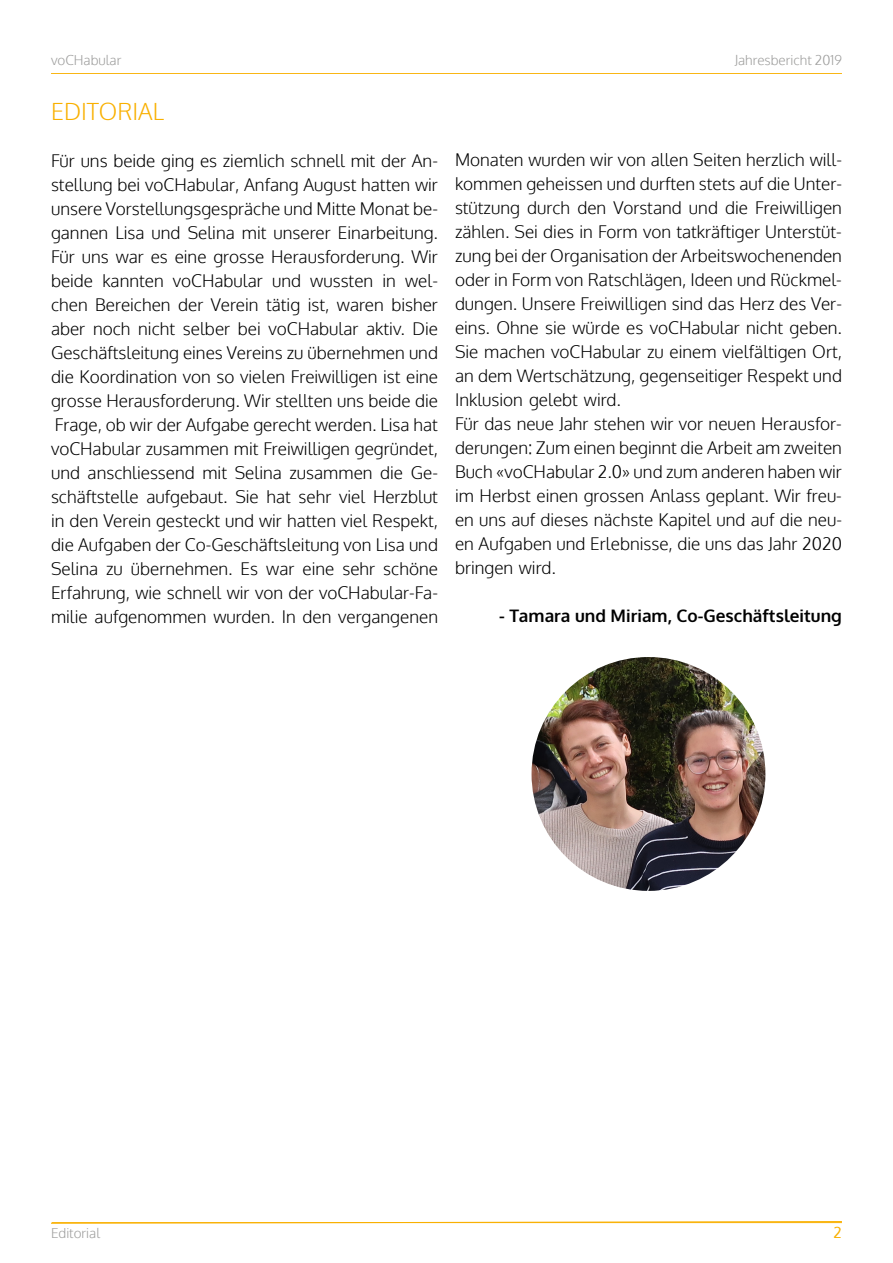
<style>
.page{position:relative;width:893px;height:1263px;background:#fff}
.page>*{position:absolute;margin:0;border:0;box-sizing:border-box;transform-origin:0 0}
.t1{font:300 23.25px "Oxygen";color:#f9b000}
.t2{font:300 17.25px/24px "Oxygen";color:#000;text-align:justify}
.t3{font:700 17.25px "Oxygen";color:#000}
.t4{font:15px "Oxygen";color:#f9b000}
.t5{font:300 13.5px "Oxygen";color:#9d9d9c}
</style>
<div class="page">
<hr style="left:51px;top:73px;width:791px;height:1px;background:#f9b000">
<svg style="left:51px;top:1221px;width:791px;height:2px"></svg>
<img style="left:531px;top:657px;width:234px;height:234px;border-radius:117px">
<p class="t5" style="left:51px;top:52px;width:72px">voCHabular</p>
<p class="t5" style="left:735px;top:52px;width:109px">Jahresbericht 2019</p>
<h1 class="t1" style="left:51px;top:97px;width:115px">EDITORIAL</h1>
<p class="t2" style="left:51px;top:149px;width:388px">Für uns beide ging es ziemlich schnell mit der An&shy;stellung bei voCHabular, Anfang August hatten wir unsere Vorstellungsgespräche und Mitte Monat be&shy;gannen Lisa und Selina mit unserer Einarbeitung.<br>Für uns war es eine grosse Herausforderung. Wir beide kannten voCHabular und wussten in wel&shy;chen Bereichen der Verein tätig ist, waren bisher aber noch nicht selber bei voCHabular aktiv. Die Geschäftsleitung eines Vereins zu übernehmen und die Koordination von so vielen Freiwilligen ist eine grosse Herausforderung. Wir stellten uns beide die Frage, ob wir der Aufgabe gerecht werden. Lisa hat voCHabular zusammen mit Freiwilligen gegründet, und anschliessend mit Selina zusammen die Ge&shy;schäftstelle aufgebaut. Sie hat sehr viel Herzblut in den Verein gesteckt und wir hatten viel Respekt, die Aufgaben der Co-Geschäftsleitung von Lisa und Selina zu übernehmen. Es war eine sehr schöne Erfahrung, wie schnell wir von der voCHabular-Fa&shy;milie aufgenommen wurden. In den vergangenen</p>
<p class="t2" style="left:455px;top:149px;width:388px;text-align:left">Monaten wurden wir von allen Seiten herzlich will&shy;kommen geheissen und durften stets auf die Unter&shy;stützung durch den Vorstand und die Freiwilligen zählen. Sei dies in Form von tatkräftiger Unterstüt&shy;zung bei der Organisation der Arbeitswochenenden oder in Form von Ratschlägen, Ideen und Rückmel&shy;dungen. Unsere Freiwilligen sind das Herz des Ver&shy;eins. Ohne sie würde es voCHabular nicht geben.<br>Sie machen voCHabular zu einem vielfältigen Ort, an dem Wertschätzung, gegenseitiger Respekt und Inklusion gelebt wird.<br>Für das neue Jahr stehen wir vor neuen Herausfor&shy;derungen: Zum einen beginnt die Arbeit am zweiten Buch «voCHabular 2.0» und zum anderen haben wir im Herbst einen grossen Anlass geplant. Wir freu&shy;en uns auf dieses nächste Kapitel und auf die neu&shy;en Aufgaben und Erlebnisse, die uns das Jahr 2020 bringen wird.</p>
<p class="t3" style="left:499px;top:605px;width:344px">- Tamara und Miriam, Co-Geschäftsleitung</p>
<p class="t5" style="left:51px;top:1225px;width:51px">Editorial</p>
<p class="t4" style="left:833px;top:1222px;width:10px">2</p>
</div>
